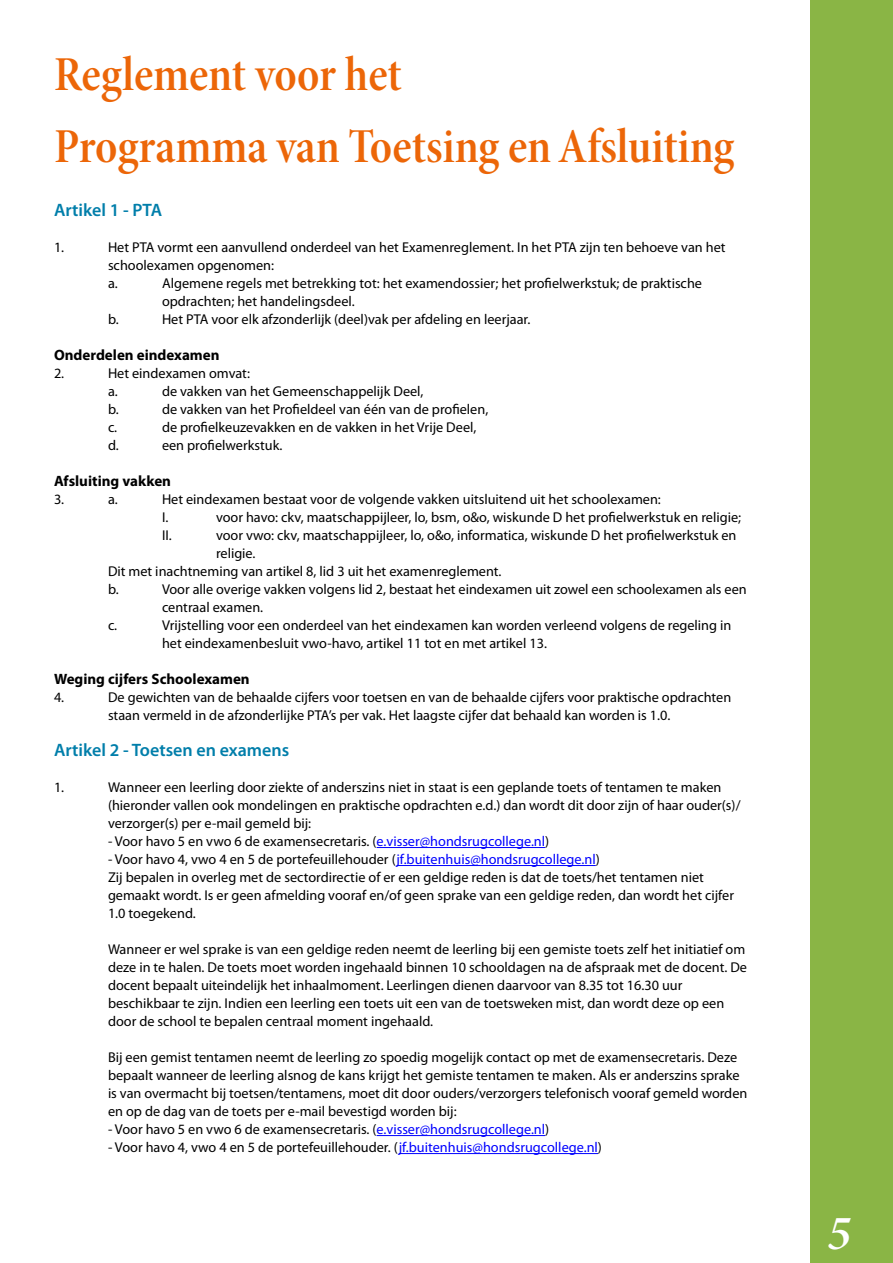
<style>
.page{position:relative;width:893px;height:1263px;background:#fff}
.page>*{position:absolute;margin:0;border:0;box-sizing:border-box;transform-origin:0 0}
.t1{font:49.5px "Minion Pro Semibold Cn Subh";letter-spacing:-.005em;color:#ec6608}
.t2{font:49.5px "Minion Pro Semibold It Subh";color:#fff}
.t3{font:600 18px "Myriad Pro";color:#007eaa}
.t4{font:700 15px "Myriad Pro";color:#000}
.t5{font:14.25px/18px "Myriad Pro";color:#000}
.s1{color:#00f}
</style>
<div class="page">
<div style="left:810px;top:0;width:83px;height:1263px;background:#8ab545"></div>
<hr style="left:377px;top:847px;width:168px;height:1px;background:#00f">
<hr style="left:396px;top:865px;width:200px;height:1px;background:#00f">
<hr style="left:377px;top:1135px;width:168px;height:1px;background:#00f">
<hr style="left:399px;top:1153px;width:199px;height:1px;background:#00f">
<p class="t1" style="left:54px;top:45px;width:350px">Reglement voor het</p>
<p class="t1" style="left:54px;top:117px;width:682px">Programma van Toetsing en Afsluiting</p>
<p class="t3" style="left:54px;top:200px;width:110px">Artikel 1 - PTA</p>
<p class="t5" style="left:54px;top:239px;width:12px">1.</p>
<p class="t5" style="left:108px;top:239px;width:619px">Het PTA vormt een aanvullend onderdeel van het Examenreglement. In het PTA zijn ten behoeve van het schoolexamen opgenomen:</p>
<p class="t5" style="left:108px;top:275px;width:11px">a.</p>
<p class="t5" style="left:162px;top:275px;width:542px">Algemene regels met betrekking tot: het examendossier; het profielwerkstuk; de praktische opdrachten; het handelingsdeel.</p>
<p class="t5" style="left:108px;top:311px;width:12px">b.</p>
<p class="t5" style="left:162px;top:311px;width:370px">Het PTA voor elk afzonderlijk (deel)vak per afdeling en leerjaar.</p>
<p class="t4" style="left:54px;top:347px;width:167px">Onderdelen eindexamen</p>
<p class="t5" style="left:54px;top:365px;width:12px">2.</p>
<p class="t5" style="left:108px;top:365px;width:143px">Het eindexamen omvat:</p>
<p class="t5" style="left:108px;top:383px;width:11px">a.</p>
<p class="t5" style="left:162px;top:383px;width:263px">de vakken van het Gemeenschappelijk Deel,</p>
<p class="t5" style="left:108px;top:401px;width:12px">b.</p>
<p class="t5" style="left:162px;top:401px;width:328px">de vakken van het Profieldeel van één van de profielen,</p>
<p class="t5" style="left:108px;top:419px;width:11px">c.</p>
<p class="t5" style="left:162px;top:419px;width:316px">de profielkeuzevakken en de vakken in het Vrije Deel,</p>
<p class="t5" style="left:108px;top:437px;width:12px">d.</p>
<p class="t5" style="left:162px;top:437px;width:122px">een profielwerkstuk.</p>
<p class="t4" style="left:54px;top:473px;width:119px">Afsluiting vakken</p>
<p class="t5" style="left:54px;top:491px;width:12px">3.</p>
<p class="t5" style="left:108px;top:491px;width:11px">a.</p>
<p class="t5" style="left:162px;top:491px;width:500px">Het eindexamen bestaat voor de volgende vakken uitsluitend uit het schoolexamen:</p>
<p class="t5" style="left:162px;top:509px;width:8px">I.</p>
<p class="t5" style="left:216px;top:509px;width:527px">voor havo: ckv, maatschappijleer, lo, bsm, o&amp;o, wiskunde D het profielwerkstuk en religie;</p>
<p class="t5" style="left:162px;top:527px;width:11px">II.</p>
<p class="t5" style="left:216px;top:527px;width:522px">voor vwo: ckv, maatschappijleer, lo, o&amp;o, informatica, wiskunde D het profielwerkstuk en religie.</p>
<p class="t5" style="left:108px;top:563px;width:395px">Dit met inachtneming van artikel 8, lid 3 uit het examenreglement.</p>
<p class="t5" style="left:108px;top:581px;width:12px">b.</p>
<p class="t5" style="left:162px;top:581px;width:586px">Voor alle overige vakken volgens lid 2, bestaat het eindexamen uit zowel een schoolexamen als een centraal examen.</p>
<p class="t5" style="left:108px;top:617px;width:11px">c.</p>
<p class="t5" style="left:162px;top:617px;width:571px">Vrijstelling voor een onderdeel van het eindexamen kan worden verleend volgens de regeling in het eindexamenbesluit vwo-havo, artikel 11 tot en met artikel 13.</p>
<p class="t4" style="left:54px;top:671px;width:197px">Weging cijfers Schoolexamen</p>
<p class="t5" style="left:54px;top:689px;width:12px">4.</p>
<p class="t5" style="left:108px;top:689px;width:625px">De gewichten van de behaalde cijfers voor toetsen en van de behaalde cijfers voor praktische opdrachten staan vermeld in de afzonderlijke PTA’s per vak. Het laagste cijfer dat behaald kan worden is 1.0.</p>
<p class="t3" style="left:54px;top:740px;width:237px">Artikel 2 - Toetsen en examens</p>
<p class="t5" style="left:54px;top:779px;width:12px">1.</p>
<p class="t5" style="left:108px;top:779px;width:634px">Wanneer een leerling door ziekte of anderszins niet in staat is een geplande toets of tentamen te maken (hieronder vallen ook mondelingen en praktische opdrachten e.d.) dan wordt dit door zijn of haar ouder(s)/ verzorger(s) per e-mail gemeld bij:</p>
<p class="t5" style="left:108px;top:833px;width:443px">- Voor havo 5 en vwo 6 de examensecretaris. (<span class="s1">e.visser@hondsrugcollege.nl</span>)</p>
<p class="t5" style="left:108px;top:851px;width:493px">- Voor havo 4, vwo 4 en 5 de portefeuillehouder (<span class="s1">jf.buitenhuis@hondsrugcollege.nl</span>)</p>
<p class="t5" style="left:108px;top:869px;width:627px">Zij bepalen in overleg met de sectordirectie of er een geldige reden is dat de toets/het tentamen niet gemaakt wordt. Is er geen afmelding vooraf en/of geen sprake van een geldige reden, dan wordt het cijfer<br>1.0 toegekend.</p>
<p class="t5" style="left:108px;top:941px;width:641px">Wanneer er wel sprake is van een geldige reden neemt de leerling bij een gemiste toets zelf het initiatief om deze in te halen. De toets moet worden ingehaald binnen 10 schooldagen na de afspraak met de docent. De docent bepaalt uiteindelijk het inhaalmoment. Leerlingen dienen daarvoor van 8.35 tot 16.30 uur beschikbaar te zijn. Indien een leerling een toets uit een van de toetsweken mist, dan wordt deze op een door de school te bepalen centraal moment ingehaald.</p>
<p class="t5" style="left:108px;top:1049px;width:641px">Bij een gemist tentamen neemt de leerling zo spoedig mogelijk contact op met de examensecretaris. Deze bepaalt wanneer de leerling alsnog de kans krijgt het gemiste tentamen te maken. Als er anderszins sprake is van overmacht bij toetsen/tentamens, moet dit door ouders/verzorgers telefonisch vooraf gemeld worden en op de dag van de toets per e-mail bevestigd worden bij:</p>
<p class="t5" style="left:108px;top:1121px;width:443px">- Voor havo 5 en vwo 6 de examensecretaris. (<span class="s1">e.visser@hondsrugcollege.nl</span>)</p>
<p class="t5" style="left:108px;top:1139px;width:495px">- Voor havo 4, vwo 4 en 5 de portefeuillehouder. (<span class="s1">jf.buitenhuis@hondsrugcollege.nl</span>)</p>
<p class="t2" style="left:827px;top:1203px;width:25px">5</p>
</div>
